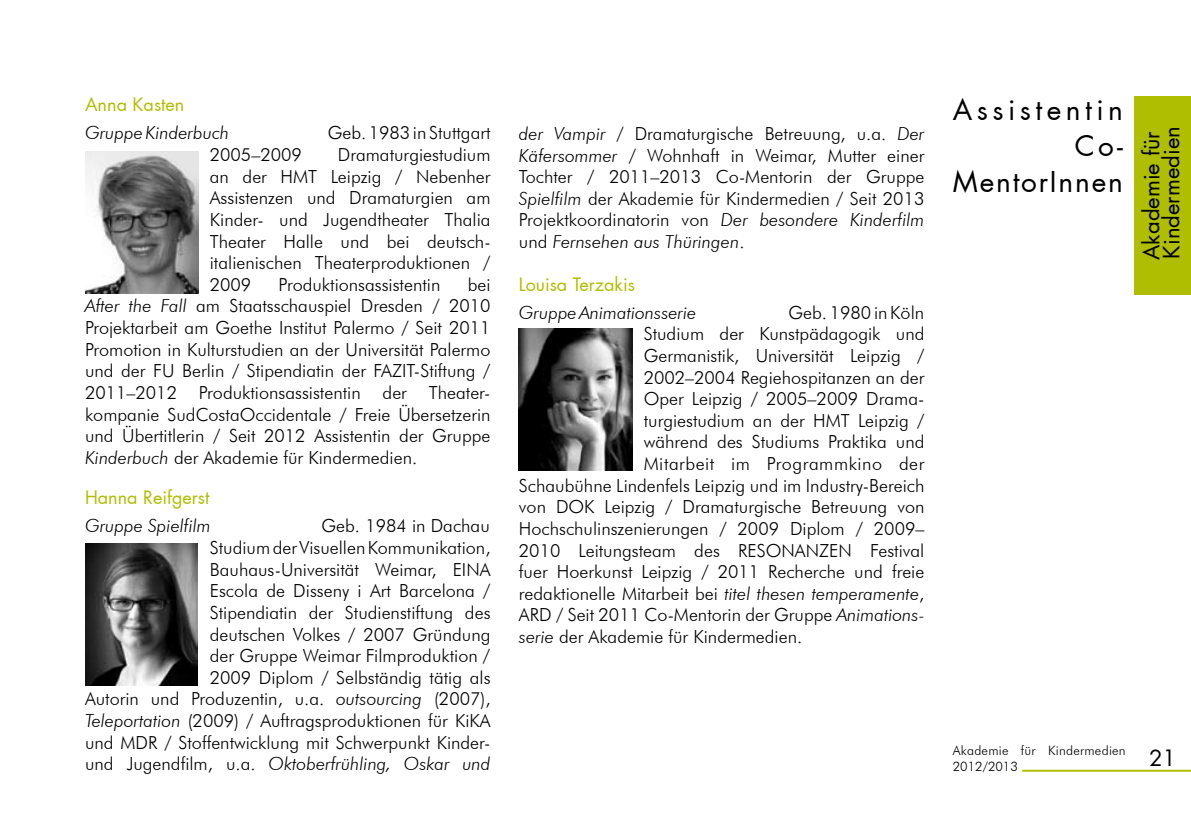
<style>
.page{position:relative;width:1191px;height:840px;background:#fff}
.page>*{position:absolute;margin:0;border:0;box-sizing:border-box;transform-origin:0 0}
.t1{font:28px/36px "Futura";letter-spacing:.115em;color:#000;text-align:right}
.t2{font:22px/20px "Futura";color:#000}
.t3{font:300 18px/21.6px "Futura BT";color:#000;text-align:justify}
.t4{font:italic 300 18px "Futura BT";color:#000}
.t5{font:18px "Futura";color:#afbe00}
.t6{font:300 18px "Futura BT";letter-spacing:.03em;color:#000}
.t7{font:300 13px/15.6px "Futura BT";letter-spacing:.02em;color:#000}
.s1{font-style:italic}
</style>
<div class="page">
<hr style="left:1022px;top:769px;width:169px;height:2px;background:#afbe00">
<div style="left:1134px;top:96px;width:57px;height:199px;background:#afbe00"></div>
<img style="left:85px;top:152px;width:113px;height:141px">
<img style="left:85px;top:543px;width:112px;height:142px">
<img style="left:519px;top:328px;width:113px;height:142px">
<p class="t5" style="left:85px;top:93px;width:101px">Anna Kasten</p>
<p class="t4" style="left:85px;top:122px;width:146px">Gruppe Kinderbuch</p>
<p class="t3" style="left:328px;top:122px;width:164px">Geb. 1983 in Stuttgart</p>
<p class="t3" style="left:210px;top:143px;width:93px">2005–2009</p>
<p class="t3" style="left:210px;top:143px;width:282px;text-indent:128px">Dramaturgiestudium an der HMT Leipzig / Nebenher Assistenzen und Dramaturgien am Kinder- und Jugendtheater Thalia Theater Halle und bei deutsch&shy;italienischen Theaterproduktionen / 2009</p>
<p class="t3" style="left:85px;top:273px;width:407px;text-indent:383px">bei <span class="s1">After the Fall</span> am Staatsschauspiel Dresden / 2010<br>Projektarbeit am Goethe Institut Palermo / Seit 2011<br>Promotion in Kulturstudien an der Universität Palermo und der FU Berlin / Stipendiatin der FAZIT-Stiftung / 2011–2012 Produktionsassistentin der Theater&shy;kompanie SudCostaOccidentale / Freie Ü bersetzerin und Ü bertitlerin / Seit 2012 Assistentin der Gruppe <span class="s1">Kinderbuch</span> der Akademie für Kindermedien.</p>
<p class="t5" style="left:85px;top:486px;width:126px">Hanna Reifgerst</p>
<p class="t4" style="left:85px;top:515px;width:127px">Gruppe Spielfilm</p>
<p class="t3" style="left:279px;top:273px;width:163px">Produktionsassistentin</p>
<p class="t3" style="left:85px;top:514px;width:407px;text-align:right">Geb. 1984 in Dachau<br>Studium der Visuellen Kommunikation, Bauhaus-Universität Weimar, EINA<br>Escola de Disseny i Art Barcelona /<br>Stipendiatin der Studienstiftung des<br>deutschen Volkes / 2007 Gründung<br>der Gruppe Weimar Filmproduktion /<br>2009 Diplom / Selbständig tätig als<br>Autorin und Produzentin, u.a. <span class="s1">outsourcing</span> (2007), <span class="s1">Teleportation</span> (2009) / Auftragsproduktionen für KiKA und MDR / Stoffentwicklung mit Schwerpunkt Kinder&shy;und Jugendfilm, u.a. <span class="s1">Oktoberfrühling, Oskar und</span></p>
<p class="t3" style="left:519px;top:122px;width:407px"><span class="s1">der Vampir</span> / Dramaturgische Betreuung, u.a. <span class="s1">Der Käfersommer</span> / Wohnhaft in Weimar, Mutter einer Tochter / 2011–2013 Co-Mentorin der Gruppe <span class="s1">Spielfilm</span> der Akademie für Kindermedien / Seit 2013<br>Projektkoordinatorin von <span class="s1">Der besondere Kinderfilm </span>und <span class="s1">Fernsehen aus Thüringen</span>.</p>
<p class="t5" style="left:519px;top:272px;width:118px">Louisa Terzakis</p>
<p class="t4" style="left:519px;top:301px;width:179px">Gruppe Animationsserie</p>
<p class="t3" style="left:788px;top:301px;width:137px">Geb. 1980 in Köln</p>
<p class="t3" style="left:643px;top:323px;width:282px">Studium der Kunstpädagogik und</p>
<p class="t3" style="left:643px;top:344px;width:282px">Germanistik, Universität Leipzig /</p>
<p class="t3" style="left:643px;top:366px;width:282px">2002–2004 Regiehospitanzen an der</p>
<p class="t3" style="left:643px;top:387px;width:282px">Oper Leipzig / 2005–2009 Drama-</p>
<p class="t3" style="left:643px;top:409px;width:282px">turgiestudium an der HMT Leipzig /</p>
<p class="t3" style="left:643px;top:431px;width:282px">während des Studiums Praktika und</p>
<p class="t6" style="left:643px;top:452px;width:282px">Mitarbeit im Programmkino der</p>
<p class="t3" style="left:519px;top:474px;width:407px">Schaubühne Lindenfels Leipzig und im Industry-Bereich</p>
<p class="t3" style="left:519px;top:495px;width:407px">von DOK Leipzig / Dramaturgische Betreuung von</p>
<p class="t3" style="left:519px;top:517px;width:407px">Hochschulinszenierungen / 2009 Diplom / 2009–</p>
<p class="t3" style="left:519px;top:539px;width:407px">2010 Leitungsteam des RESONANZEN Festival</p>
<p class="t3" style="left:519px;top:560px;width:407px">fuer Hoerkunst Leipzig / 2011 Recherche und freie</p>
<p class="t3" style="left:519px;top:582px;width:407px">redaktionelle Mitarbeit bei <span class="s1">titel thesen temperamente</span>,</p>
<p class="t3" style="left:519px;top:603px;width:407px">ARD / Seit 2011 Co-Mentorin der Gruppe <span class="s1">Animations-</span></p>
<p class="t3" style="left:519px;top:625px;width:285px"><span class="s1">serie</span> der Akademie für Kindermedien.</p>
<h1 class="t1" style="left:952px;top:91px;width:172px">Assistentin<br>Co-<br>MentorInnen</h1>
<p class="t2" style="left:1141px;top:260px;width:135px;rotate:-90deg">Akademie für<br>Kindermedien</p>
<p class="t7" style="left:952px;top:742px;width:174px">Akademie für Kindermedien<br>2012/2013</p>
<p class="t2" style="left:1149px;top:748px;width:29px">21</p>
</div>
